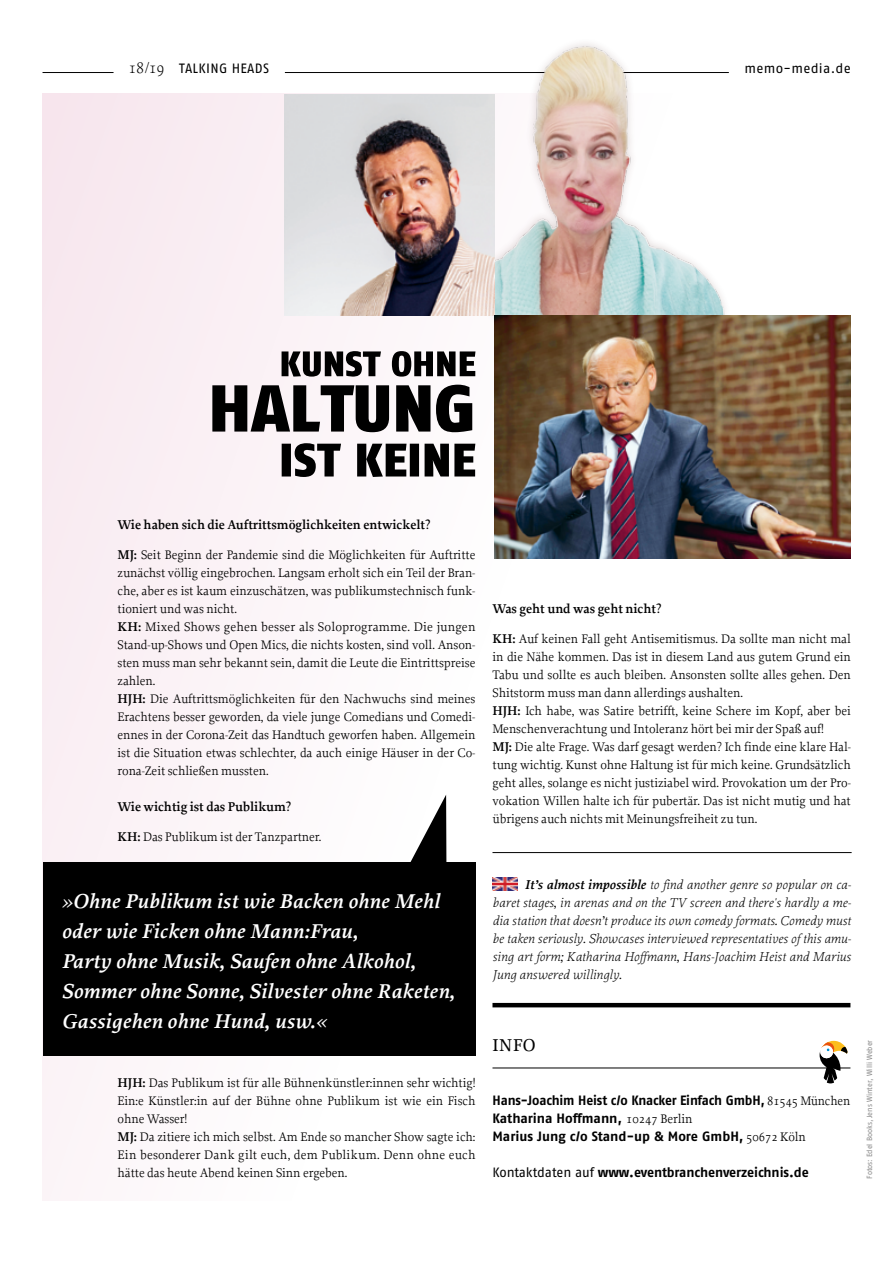
<style>
.page{position:relative;width:893px;height:1263px;background:#fff}
.page>*{position:absolute;margin:0;border:0;box-sizing:border-box;transform-origin:0 0}
.t1{font:italic 600 21px/30px "Proforma";letter-spacing:.02em;color:#fff}
.t2{font:500 18px "Proforma";color:#000}
.t3{font:italic 300 13.5px/18px "Proforma";letter-spacing:.01em;color:#000;text-align:justify}
.t4{font:700 13.5px/18px "Fago No";letter-spacing:-.01em;color:#000;scale:.96 1}
.t5{font:700 13.5px "Fago No";letter-spacing:-.01em;color:#000}
.t6{font:13.5px "Fago No";letter-spacing:.02em;color:#000}
.t7{font:600 13.35px "Proforma";letter-spacing:-.005em;color:#000}
.t8{font:13.05px/18px "Proforma";letter-spacing:-.005em;color:#000}
.t9{font:7.5px "Fago No";letter-spacing:-.005em;color:#878787}
.s1{font-family:"Proforma";font-weight:300;font-size:16.5px}
.s2{font-weight:600;font-size:13.35px}
.s3{font-weight:600}
.s4{font-family:"Proforma";font-weight:400;font-size:13.05px}
.s5{font-weight:400}
</style>
<div class="page">
<div style="left:43px;top:94px;width:807px;height:1107px;background:linear-gradient(to right,#faeff4,#fff)"></div>
<hr style="left:285px;top:72px;width:444px;height:1px;background:#000">
<div style="left:485px;top:37px;width:246px;height:288px;background:#fff"></div>
<img style="left:494px;top:46px;width:245px;height:269px">
<hr style="left:492px;top:852px;width:360px;height:1px;background:#000">
<hr style="left:43px;top:72px;width:71px;height:1px;background:#000">
<img style="left:492px;top:877px;width:26px;height:13px">
<hr style="left:492px;top:1003px;width:358px;height:4px;background:#000">
<hr style="left:492px;top:1067px;width:358px;height:1px;background:#000">
<div style="left:43px;top:862px;width:432px;height:194px;background:#000"></div>
<svg style="left:402px;top:795px;width:44px;height:67px"></svg>
<img style="left:285px;top:94px;width:209px;height:221px">
<svg style="left:282px;top:443px;width:193px;height:34px"></svg>
<svg style="left:212px;top:385px;width:260px;height:47px"></svg>
<svg style="left:282px;top:351px;width:193px;height:26px"></svg>
<img style="left:494px;top:315px;width:357px;height:243px">
<svg style="left:820px;top:1041px;width:27px;height:42px"></svg>
<p class="t6" style="left:128px;top:60px;width:142px"><span class="s1">18/19</span> TALKING HEADS</p>
<p class="t6" style="left:745px;top:60px;width:108px">memo-media.de</p>
<p class="t7" style="left:118px;top:516px;width:314px">Wie haben sich die Auftrittsmöglichkeiten entwickelt?</p>
<p class="t8" style="left:118px;top:545px;width:359px"><span class="s2">MJ:</span> Seit Beginn der Pandemie sind die Möglichkeiten für Auftritte zunächst völlig eingebrochen. Langsam erholt sich ein Teil der Bran&shy;che, aber es ist kaum einzuschätzen, was publikumstechnisch funk&shy;tioniert und was nicht.<br><span class="s2">KH:</span> Mixed Shows gehen besser als Soloprogramme. Die jungen Stand-up-Shows und Open Mics, die nichts kosten, sind voll. Anson&shy;sten muss man sehr bekannt sein, damit die Leute die Eintrittspreise zahlen.<br><span class="s2">HJH:</span> Die Auftrittsmöglichkeiten für den Nachwuchs sind meines Erachtens besser geworden, da viele junge Comedians und Comedi&shy;ennes in der Corona-Zeit das Handtuch geworfen haben. Allgemein ist die Situation etwas schlechter, da auch einige Häuser in der Co&shy;rona-Zeit schließen mussten.</p>
<p class="t7" style="left:118px;top:798px;width:175px">Wie wichtig ist das Publikum?</p>
<p class="t8" style="left:118px;top:827px;width:205px"><span class="s2">KH:</span> Das Publikum ist der Tanzpartner.</p>
<h1 class="t1" style="left:62px;top:886px;width:394px">»Ohne Publikum ist wie Backen ohne Mehl oder wie Ficken ohne Mann:Frau,<br>Party ohne Musik, Saufen ohne Alkohol, Sommer ohne Sonne, Silvester ohne Raketen, Gassigehen ohne Hund, usw.«</h1>
<p class="t8" style="left:118px;top:1073px;width:359px"><span class="s2">HJH:</span> Das Publikum ist für alle Bühnenkünstler:innen sehr wichtig!<br>Ein:e Künstler:in auf der Bühne ohne Publikum ist wie ein Fisch ohne Wasser!<br><span class="s2">MJ:</span> Da zitiere ich mich selbst. Am Ende so mancher Show sagte ich:<br>Ein besonderer Dank gilt euch, dem Publikum. Denn ohne euch hätte das heute Abend keinen Sinn ergeben.</p>
<p class="t7" style="left:492px;top:600px;width:170px">Was geht und was geht nicht?</p>
<p class="t8" style="left:492px;top:629px;width:360px"><span class="s2">KH:</span> Auf keinen Fall geht Antisemitismus. Da sollte man nicht mal in die Nähe kommen. Das ist in diesem Land aus gutem Grund ein Tabu und sollte es auch bleiben. Ansonsten sollte alles gehen. Den Shitstorm muss man dann allerdings aushalten.<br><span class="s2">HJH:</span> Ich habe, was Satire betrifft, keine Schere im Kopf, aber bei Menschenverachtung und Intoleranz hört bei mir der Spaß auf!<br><span class="s2">MJ:</span> Die alte Frage. Was darf gesagt werden? Ich finde eine klare Hal&shy;tung wichtig. Kunst ohne Haltung ist für mich keine. Grundsätzlich geht alles, solange es nicht justiziabel wird. Provokation um der Pro&shy;vokation Willen halte ich für pubertär. Das ist nicht mutig und hat übrigens auch nichts mit Meinungsfreiheit zu tun.</p>
<p class="t3" style="left:492px;top:875px;width:360px;text-indent:32px"><span class="s3">It’s almost impossible</span> to find another genre so popular on ca&shy;baret stages, in arenas and on the TV screen and there's hardly a me&shy;dia station that doesn’t produce its own comedy formats. Comedy must be taken seriously. Showcases interviewed representatives of this amu&shy;sing art form; Katharina Hoffmann, Hans-Joachim Heist and Marius Jung answered willingly.</p>
<h2 class="t2" style="left:492px;top:1034px;width:45px">INFO</h2>
<p class="t4" style="left:492px;top:1091px;width:374px">Hans-Joachim Heist c/o Knacker Einfach GmbH, <span class="s4">81545 München<br></span>Katharina Hoffmann, <span class="s4">10247 Berlin<br></span>Marius Jung c/o Stand-up &amp; More GmbH, <span class="s4">50672 Köln</span></p>
<p class="t5" style="left:492px;top:1164px;width:318px"><span class="s5">Kontaktdaten auf</span> www.eventbranchenverzeichnis.de</p>
<p class="t9" style="left:865px;top:1179px;width:140px;rotate:-90deg">Fotos: Edel Books, Jens Winter, Willi Weber</p>
</div>
